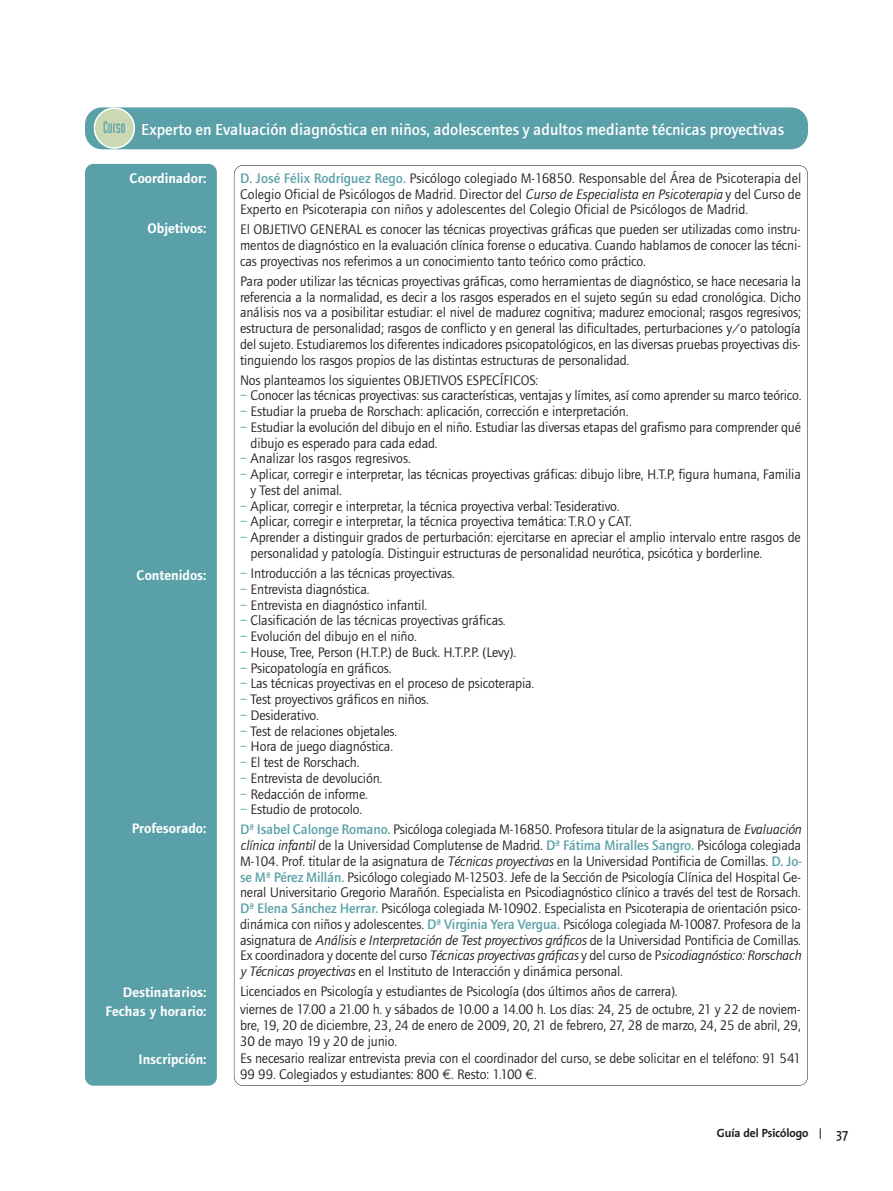
<style>
.page{position:relative;width:893px;height:1191px;background:#fff}
.page>*{position:absolute;margin:0;border:0;box-sizing:border-box;transform-origin:0 0}
.t1{font:500 16.5px "Foundry Journal";color:#fff}
.t2{font:14.25px/15.8px "Foundry Journal";letter-spacing:-.01em;color:#231f20}
.t3{font:600 14.25px/18.6px "Foundry Journal";color:#fff;text-align:right}
.t4{font:600 13.5px "Thesis Sans";color:#231f20}
.t5{font:700 12px "Thesis Sans";color:#231f20}
.s1{font-family:"Industria Solid A";font-weight:400;color:#5aa0a8}
.s2{font-weight:500;color:#5aa0a8}
.s3{font-style:italic}
.s4{color:#5aa0a8}
.s5{font-family:"Euro Sans ITC"}
</style>
<div class="page">
<div style="left:85px;top:164px;width:132px;height:921px;background:#5aa0a8;border-radius:9px"></div>
<div style="left:85px;top:107px;width:723px;height:42px;background:#5aa0a8;border-radius:17px"></div>
<svg style="left:94px;top:107px;width:41px;height:42px"></svg>
<p class="t1" style="left:103px;top:123px;width:682px"><span class="s1">Curso</span> Experto en Evaluación diagnóstica en niños, adolescentes y adultos mediante técnicas proyectivas</p>
<p class="t3" style="left:130px;top:170px;width:78px">Coordinador:</p>
<p class="t3" style="left:148px;top:220px;width:60px">Objetivos:</p>
<p class="t2" style="left:240px;top:170px;width:563px;text-align:justify"><span class="s2">D. José Félix Rodríguez Rego.</span> Psicólogo colegiado M-16850. Responsable del Área de Psicoterapia del Colegio Oficial de Psicólogos de Madrid. Director del <span class="s3">Curso de Especialista en Psicoterapia</span> y del Curso de Experto en Psicoterapia con niños y adolescentes del Colegio Oficial de Psicólogos de Madrid.</p>
<p class="t2" style="left:240px;top:221px;width:562px;text-align:justify">El OBJETIVO GENERAL es conocer las técnicas proyectivas gráficas que pueden ser utilizadas como instru&shy;mentos de diagnóstico en la evaluación clínica forense o educativa. Cuando hablamos de conocer las técni&shy;cas proyectivas nos referimos a un conocimiento tanto teórico como práctico.</p>
<p class="t2" style="left:240px;top:273px;width:562px;text-align:justify">Para poder utilizar las técnicas proyectivas gráficas, como herramientas de diagnóstico, se hace necesaria la referencia a la normalidad, es decir a los rasgos esperados en el sujeto según su edad cronológica. Dicho análisis nos va a posibilitar estudiar: el nivel de madurez cognitiva; madurez emocional; rasgos regresivos; estructura de personalidad; rasgos de conflicto y en general las dificultades, perturbaciones y/o patología del sujeto. Estudiaremos los diferentes indicadores psicopatológicos, en las diversas pruebas proyectivas dis&shy;tinguiendo los rasgos propios de las distintas estructuras de personalidad.</p>
<p class="t2" style="left:240px;top:372px;width:300px">Nos planteamos los siguientes OBJETIVOS ESPECÍFICOS:</p>
<p class="t2" style="left:240px;top:387px;width:563px"><span class="s4">–</span> Conocer las técnicas proyectivas: sus características, ventajas y límites, así como aprender su marco teórico.</p>
<p class="t2" style="left:240px;top:403px;width:390px"><span class="s4">–</span> Estudiar la prueba de Rorschach: aplicación, corrección e interpretación.</p>
<p class="t2" style="left:251px;top:419px;width:552px;text-indent:-10px"><span class="s4">–</span> Estudiar la evolución del dibujo en el niño. Estudiar las diversas etapas del grafismo para comprender qué dibujo es esperado para cada edad.</p>
<p class="t2" style="left:240px;top:450px;width:172px"><span class="s4">–</span> Analizar los rasgos regresivos.</p>
<p class="t2" style="left:251px;top:466px;width:552px;text-indent:-10px"><span class="s4">–</span> Aplicar, corregir e interpretar, las técnicas proyectivas gráficas: dibujo libre, H.T.P, figura humana, Familia y Test del animal.</p>
<p class="t2" style="left:240px;top:498px;width:381px"><span class="s4">–</span> Aplicar, corregir e interpretar, la técnica proyectiva verbal: Tesiderativo.</p>
<p class="t2" style="left:240px;top:513px;width:393px"><span class="s4">–</span> Aplicar, corregir e interpretar, la técnica proyectiva temática: T.R.O y CAT.</p>
<p class="t2" style="left:251px;top:529px;width:552px;text-indent:-10px"><span class="s4">–</span> Aprender a distinguir grados de perturbación: ejercitarse en apreciar el amplio intervalo entre rasgos de personalidad y patología. Distinguir estructuras de personalidad neurótica, psicótica y borderline.</p>
<p class="t2" style="left:240px;top:565px;width:216px"><span class="s4">–</span> Introducción a las técnicas proyectivas.</p>
<p class="t2" style="left:240px;top:581px;width:131px"><span class="s4">–</span> Entrevista diagnóstica.</p>
<p class="t2" style="left:240px;top:596px;width:189px"><span class="s4">–</span> Entrevista en diagnóstico infantil.</p>
<p class="t2" style="left:240px;top:612px;width:267px"><span class="s4">–</span> Clasificación de las técnicas proyectivas gráficas.</p>
<p class="t2" style="left:240px;top:628px;width:178px"><span class="s4">–</span> Evolución del dibujo en el niño.</p>
<p class="t2" style="left:240px;top:644px;width:278px"><span class="s4">–</span> House, Tree, Person (H.T.P.) de Buck. H.T.P.P. (Levy).</p>
<p class="t2" style="left:240px;top:659px;width:153px"><span class="s4">–</span> Psicopatología en gráficos.</p>
<p class="t2" style="left:240px;top:675px;width:296px"><span class="s4">–</span> Las técnicas proyectivas en el proceso de psicoterapia.</p>
<p class="t2" style="left:240px;top:691px;width:190px"><span class="s4">–</span> Test proyectivos gráficos en niños.</p>
<p class="t2" style="left:240px;top:707px;width:80px"><span class="s4">–</span> Desiderativo.</p>
<p class="t2" style="left:240px;top:722px;width:159px"><span class="s4">–</span> Test de relaciones objetales.</p>
<p class="t2" style="left:240px;top:738px;width:155px"><span class="s4">–</span> Hora de juego diagnóstica.</p>
<p class="t2" style="left:240px;top:754px;width:121px"><span class="s4">–</span> El test de Rorschach.</p>
<p class="t2" style="left:240px;top:770px;width:144px"><span class="s4">–</span> Entrevista de devolución.</p>
<p class="t2" style="left:240px;top:786px;width:129px"><span class="s4">–</span> Redacción de informe.</p>
<p class="t2" style="left:240px;top:799px;width:563px;line-height:20px"><span class="s4">–</span> Estudio de protocolo.<br><span class="s2">Dª Isabel Calonge Romano.</span> Psicóloga colegiada M-16850. Profesora titular de la asignatura de <span class="s3">Evaluación</span></p>
<p class="t2" style="left:240px;top:837px;width:563px;text-align:justify"><span class="s3">clínica infantil</span> de la Universidad Complutense de Madrid. <span class="s2">Dª Fátima Miralles Sangro.</span> Psicóloga colegiada M-104. Prof. titular de la asignatura de <span class="s3">Técnicas proyectivas</span> en la Universidad Pontificia de Comillas. <span class="s2">D. Jo&shy;se Mª Pérez Millán.</span> Psicólogo colegiado M-12503. Jefe de la Sección de Psicología Clínica del Hospital Ge&shy;neral Universitario Gregorio Marañón. Especialista en Psicodiagnóstico clínico a través del test de Rorsach.<br><span class="s2">Dª Elena Sánchez Herrar.</span> Psicóloga colegiada M-10902. Especialista en Psicoterapia de orientación psico&shy;dinámica con niños y adolescentes. <span class="s2">Dª Virginia Yera Vergua.</span> Psicóloga colegiada M-10087. Profesora de la asignatura de <span class="s3">Análisis e Interpretación de Test proyectivos gráficos</span> de la Universidad Pontificia de Comillas.<br>Ex coordinadora y docente del curso <span class="s3">Técnicas proyectivas gráficas</span> y del curso de P<span class="s3">sicodiagnóstico: Rorschach y Técnicas proyectivas</span> en el Instituto de Interacción y dinámica personal.</p>
<p class="t2" style="left:240px;top:982px;width:562px;line-height:17.9px">Licenciados en Psicología y estudiantes de Psicología (dos últimos años de carrera).<br>viernes de 17.00 a 21.00 h. y sábados de 10.00 a 14.00 h. Los días: 24, 25 de octubre, 21 y 22 de noviem-</p>
<p class="t2" style="left:240px;top:1017px;width:562px">bre, 19, 20 de diciembre, 23, 24 de enero de 2009, 20, 21 de febrero, 27, 28 de marzo, 24, 25 de abril, 29,<br>30 de mayo 19 y 20 de junio.</p>
<p class="t2" style="left:240px;top:1050px;width:562px">Es necesario realizar entrevista previa con el coordinador del curso, se debe solicitar en el teléfono: 91 541<br>99 99. Colegiados y estudiantes: 800 <span class="s5">¤</span>. Resto: 1.100 <span class="s5">¤</span>.</p>
<p class="t3" style="left:137px;top:567px;width:71px">Contenidos:</p>
<p class="t3" style="left:132px;top:820px;width:76px">Profesorado:</p>
<p class="t3" style="left:106px;top:984px;width:102px">Destinatarios:<br>Fechas y horario:</p>
<p class="t3" style="left:139px;top:1051px;width:69px">Inscripción:</p>
<p class="t5" style="left:717px;top:1128px;width:93px">Guía del Psicólogo</p>
<p class="t4" style="left:836px;top:1128px;width:14px">37</p>
</div>
